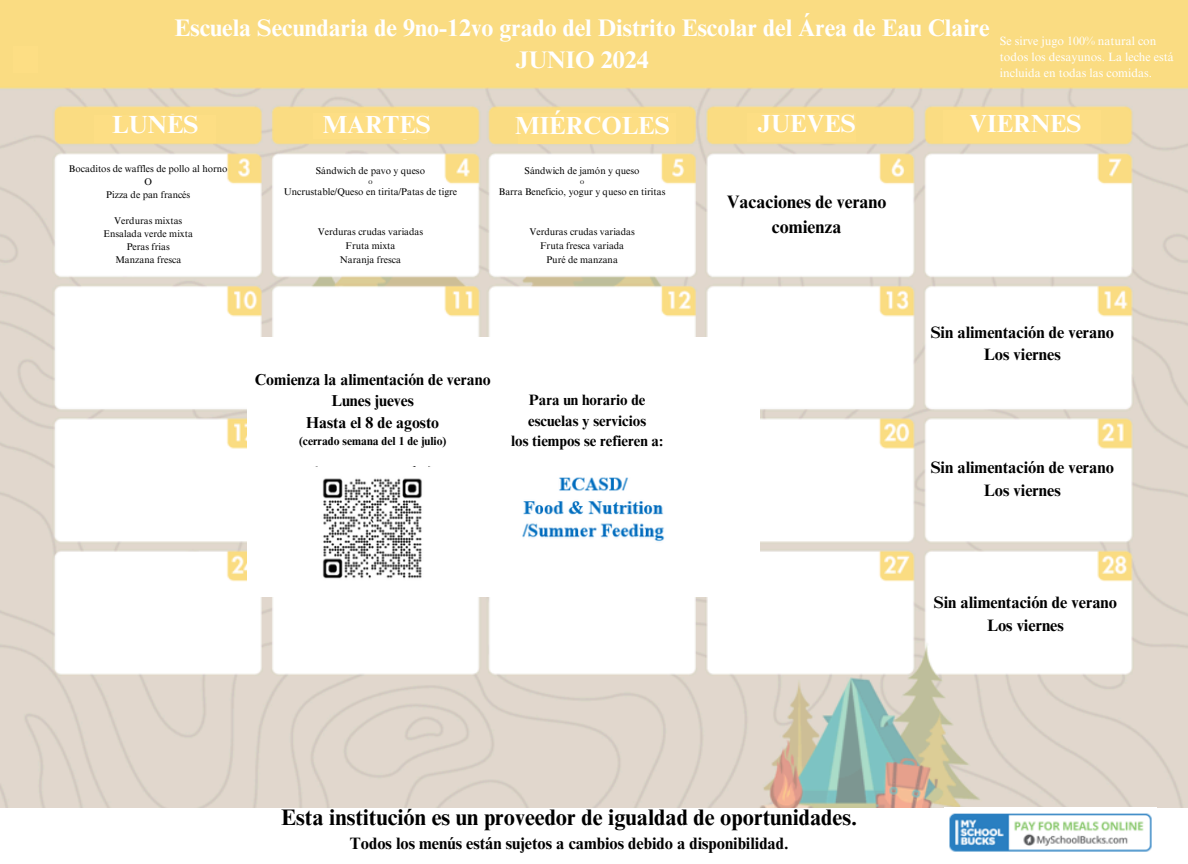
<style>
.page{position:relative;width:1188px;height:864px;background:#fff}
.page>*{position:absolute;margin:0;border:0;box-sizing:border-box;transform-origin:0 0}
.t1{font:700 24.75px "Times NRMT Pro";color:#fff}
.t2{font:700 24px/32.7px "Times NRMT Pro";color:#fff;text-align:center}
.t3{font:700 22.5px "Times NRMT Pro";color:#000}
.t4{font:700 18px/24.8px "Times NRMT Pro";color:#000;text-align:center}
.t5{font:700 16.5px/22.5px "Times NRMT Pro";color:#000;text-align:center}
.t6{font:700 15.75px/21.5px "Times NRMT Pro";color:#000;text-align:center}
.t7{font:700 15px/20.2px "Times NRMT Pro";color:#000;text-align:center}
.t8{font:12px/16px "Times NRMT Pro";color:#fff}
.t9{font:700 11.7px "Times NRMT Pro";color:#000}
.t10{font:9.75px "Times NRMT Pro";color:#000}
.t11{font:5.25px "Times NRMT Pro";color:#000}
</style>
<div class="page">
<img style="left:1px;top:0;width:1187px;height:807px">
<div style="left:95px;top:115px;width:121px;height:28px;background:#fdde84"></div>
<div style="left:313px;top:113px;width:115px;height:26px;background:#fdde84"></div>
<div style="left:518px;top:113px;width:157px;height:30px;background:#fdde84"></div>
<div style="left:747px;top:113px;width:109px;height:29px;background:#fdde84"></div>
<div style="left:944px;top:110px;width:157px;height:33px;background:#fdde84"></div>
<div style="left:13px;top:46px;width:25px;height:26px;background:#fdde84"></div>
<img style="left:949px;top:813px;width:203px;height:39px">
<div style="left:247px;top:337px;width:512px;height:259px;background:#fff"></div>
<img style="left:322px;top:477px;width:343px;height:102px">
<h1 class="t2" style="left:175px;top:14px;width:817px">Escuela Secundaria de 9no-12vo grado del Distrito Escolar del Área de Eau Claire<br>JUNIO 2024</h1>
<p class="t8" style="left:1000px;top:34px;width:175px">Se sirve jugo 100% natural con todos los desayunos. La leche está incluida en todas las comidas.</p>
<h1 class="t1" style="left:112px;top:115px;width:88px">LUNES</h1>
<h1 class="t1" style="left:323px;top:115px;width:110px">MARTES</h1>
<h1 class="t1" style="left:515px;top:116px;width:156px">MIÉRCOLES</h1>
<h5 class="t1" style="left:757px;top:114px;width:100px">JUEVES</h5>
<h1 class="t1" style="left:969px;top:114px;width:114px">VIERNES</h1>
<p class="t10" style="left:69px;top:165px;width:160px">Bocaditos de waffles de pollo al horno</p>
<p class="t10" style="left:145px;top:178px;width:9px">O</p>
<p class="t10" style="left:106px;top:191px;width:86px">Pizza de pan francés</p>
<p class="t10" style="left:114px;top:217px;width:70px">Verduras mixtas</p>
<p class="t10" style="left:104px;top:230px;width:91px">Ensalada verde mixta</p>
<p class="t10" style="left:127px;top:243px;width:45px">Peras frias</p>
<p class="t10" style="left:115px;top:256px;width:67px">Manzana fresca</p>
<p class="t10" style="left:316px;top:167px;width:111px">Sándwich de pavo y queso</p>
<p class="t11" style="left:368px;top:180px;width:6px">O</p>
<p class="t10" style="left:284px;top:188px;width:175px">Uncrustable/Queso en tirita/Patas de tigre</p>
<h3 class="t10" style="left:318px;top:228px;width:107px">Verduras crudas variadas</h3>
<h4 class="t10" style="left:346px;top:242px;width:51px">Fruta mixta</h4>
<h4 class="t10" style="left:340px;top:256px;width:62px">Naranja fresca</h4>
<p class="t10" style="left:525px;top:167px;width:116px">Sándwich de jamón y queso</p>
<h3 class="t11" style="left:580px;top:180px;width:6px">O</h3>
<h3 class="t10" style="left:499px;top:188px;width:168px">Barra Beneficio, yogur y queso en tiritas</h3>
<h3 class="t10" style="left:529px;top:228px;width:107px">Verduras crudas variadas</h3>
<h3 class="t10" style="left:540px;top:242px;width:86px">Fruta fresca variada</h3>
<p class="t10" style="left:546px;top:256px;width:73px">Puré de manzana</p>
<p class="t6" style="left:255px;top:371px;width:237px">Comienza la alimentación de verano<br>Lunes jueves<br>Hasta el 8 de agosto</p>
<p class="t9" style="left:299px;top:437px;width:149px">(cerrado semana del 1 de julio)</p>
<p class="t7" style="left:511px;top:392px;width:153px">Para un horario de escuelas y servicios<br>los tiempos se refieren a:</p>
<p class="t4" style="left:727px;top:192px;width:161px">Vacaciones de verano comienza</p>
<p class="t5" style="left:931px;top:323px;width:185px">Sin alimentación de verano<br>Los viernes</p>
<p class="t5" style="left:931px;top:458px;width:185px">Sin alimentación de verano<br>Los viernes</p>
<p class="t5" style="left:934px;top:593px;width:185px">Sin alimentación de verano<br>Los viernes</p>
<p class="t3" style="left:281px;top:809px;width:577px">Esta institución es un proveedor de igualdad de oportunidades.</p>
<p class="t5" style="left:350px;top:835px;width:440px">Todos los menús están sujetos a cambios debido a disponibilidad.</p>
</div>
